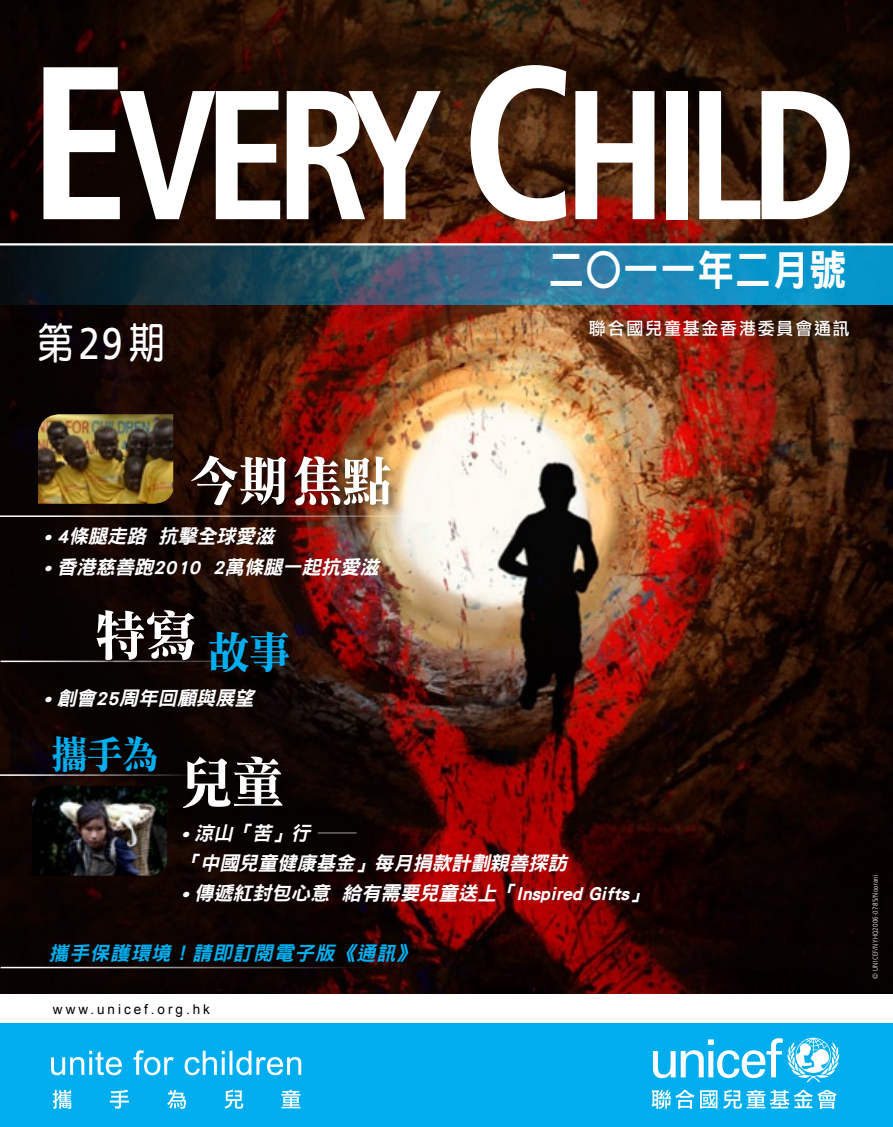
<style>
.page{position:relative;width:893px;height:1127px;background:#fff}
.page>*{position:absolute;margin:0;border:0;box-sizing:border-box;transform-origin:0 0}
.t1{font:700 condensed 183.45px "Frutiger";letter-spacing:-.08em;color:#fff;scale:.93 1}
.t2{font:55.8px "DF Li Song Std W7";color:#fff;scale:.95 1}
.t3{font:54.6px "DF Li Song Std W7";color:#fff;scale:.95 1}
.t4{font:53.4px "DF Li Song Std W7";color:#fff;scale:.95 1}
.t5{font:42.75px "DF Hei Std W9";letter-spacing:.01em;color:#fff;scale:.87 1}
.t6{font:42.3px "DF Yuan Std W7";color:#fff;scale:.85 1}
.t7{font:38.7px "DF Li Song Std W7";color:#00aeef;scale:.95 1}
.t8{font:italic 19.5px/30px "DF Hei Std W9";color:#fff}
.t9{font:italic 19.5px "DF Hei Std W9";color:#00aeef}
.t10{font:17.25px "Li Gothic Med";letter-spacing:.11em;color:#fff}
.t11{font:13.5px "Arial";letter-spacing:.22em;color:#000}
.t12{font:300 condensed 7.2px "Frutiger";letter-spacing:.03em;color:#fff}
.s1{font-size:217.65px}
.s2{font-family:"Frutiger";font-size:44.25px}
.s3{font-family:"Frutiger";font-weight:700;font-stretch:condensed;font-size:15.75px}
</style>
<div class="page">
<img style="left:0;top:0;width:893px;height:994px">
<div style="left:0;top:1023px;width:893px;height:104px;background:#00aeef"></div>
<svg style="left:1px;top:245px;width:892px;height:60px;background:#1f617f"></svg>
<hr style="left:0;top:243px;width:893px;height:2px;background:#fff">
<hr style="left:1px;top:660px;width:258px;height:2px;background:#fff">
<hr style="left:0;top:515px;width:512px;height:2px;background:#fff">
<img style="left:38px;top:414px;width:135px;height:90px">
<hr style="left:0;top:774px;width:200px;height:2px;background:#fff">
<hr style="left:1px;top:967px;width:365px;height:1px;background:#fff">
<img style="left:32px;top:786px;width:135px;height:89px">
<div style="left:293px;top:455px;width:169px;height:84px;background:#000;opacity:.39"></div>
<div style="left:189px;top:455px;width:164px;height:78px;background:#000;opacity:.38"></div>
<div style="left:50px;top:736px;width:207px;height:80px;background:#000;opacity:.38"></div>
<div style="left:181px;top:755px;width:175px;height:84px;background:#070200"></div>
<svg style="left:653px;top:1037px;width:186px;height:45px"></svg>
<svg style="left:652px;top:1089px;width:184px;height:20px"></svg>
<svg style="left:53px;top:1089px;width:247px;height:20px"></svg>
<svg style="left:51px;top:1050px;width:250px;height:25px"></svg>
<div style="left:207px;top:630px;width:142px;height:79px;background:#000;opacity:.39"></div>
<div style="left:94px;top:609px;width:166px;height:85px;background:#000;opacity:.38"></div>
<h1 class="t1" style="left:29px;top:47px;width:893px"><span class="s1">E</span>VERY <span class="s1">C</span>HILD</h1>
<h3 class="t6" style="left:38px;top:320px;width:151px">第<span class="s2">29</span>期</h3>
<h3 class="t5" style="left:548px;top:247px;width:344px">二○一一年二月號</h3>
<p class="t10" style="left:589px;top:319px;width:262px">聯合國兒童基金香港委員會通訊</p>
<h3 class="t4" style="left:189px;top:452px;width:216px">今期焦點</h3>
<p class="t8" style="left:43px;top:521px;width:237px"><span class="s3">•</span> 4條腿走路 抗擊全球愛滋</p>
<p class="t8" style="left:43px;top:551px;width:342px"><span class="s3">•</span> 香港慈善跑2010 2萬條腿一起抗愛滋</p>
<h3 class="t3" style="left:95px;top:606px;width:208px">特寫<sub>故事</sub></h3>
<p class="t8" style="left:43px;top:682px;width:217px"><span class="s3">•</span> 創會25周年回顧與展望</p>
<h3 class="t7" style="left:51px;top:733px;width:115px">攜手為</h3>
<h2 class="t2" style="left:180px;top:752px;width:111px">兒童</h2>
<p class="t8" style="left:181px;top:817px;width:392px"><span class="s3">•</span> 涼山「苦」行 ──<br>「中國兒童健康基金」每月捐款計劃親善探訪</p>
<p class="t8" style="left:181px;top:877px;width:473px"><span class="s3">•</span> 傳遞紅封包心意 給有需要兒童送上「Inspired Gifts」</p>
<p class="t9" style="left:49px;top:942px;width:373px">攜手保護環境！請即訂閱電子版《通訊》</p>
<p class="t11" style="left:53px;top:1000px;width:159px">www.unicef.org.hk</p>
<p class="t12" style="left:871px;top:979px;width:106px;rotate:-90deg">© UNICEF/NYHQ2006-0785/Noorani</p>
</div>
